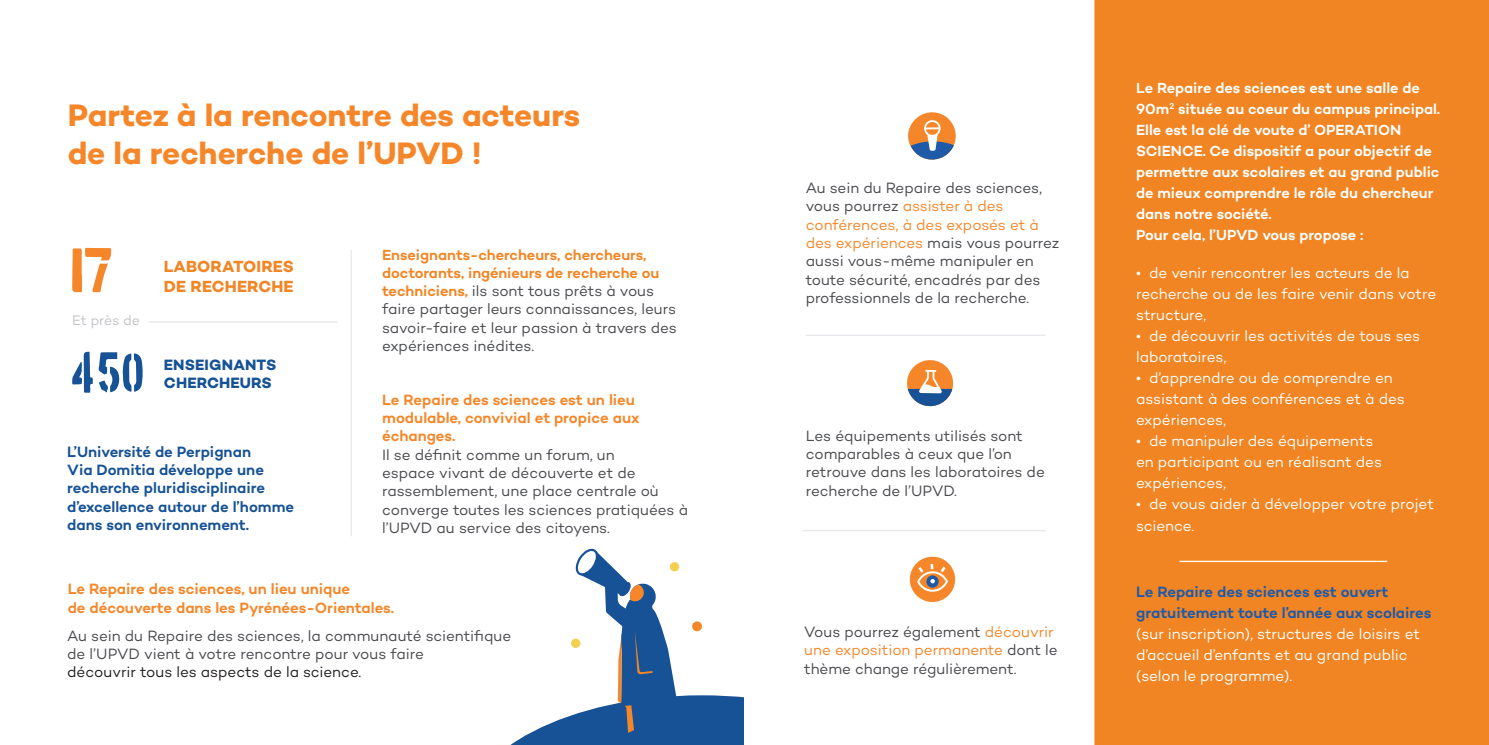
<style>
.page{position:relative;width:1489px;height:745px;background:#fff}
.page>*{position:absolute;margin:0;border:0;box-sizing:border-box;transform-origin:0 0}
.t1{font:700 31.5px "Campton";letter-spacing:-.005em;color:#f5872a}
.t2{font:700 16.45px "Campton";letter-spacing:.01em;color:#f28524}
.t3{font:15.22px/18.2px "Campton";letter-spacing:-.005em;color:#494a4e}
.t4{font:15.22px/21px "Campton";letter-spacing:-.005em;color:#fff}
.t5{font:600 15.22px/18.2px "Campton";letter-spacing:-.005em;color:#f5872a}
.t6{font:600 15.22px/18.2px "Campton";letter-spacing:-.005em;color:#165295}
.t7{font:15.22px "Campton";letter-spacing:-.005em;color:#231f20}
.t8{font:700 15.22px "Campton";letter-spacing:.01em;color:#165295}
.t9{font:600 14.88px/21px "Campton";color:#fff}
.t10{font:600 14.88px/17.8px "Campton";letter-spacing:-.005em;color:#f28524}
.t11{font:14px "Campton";letter-spacing:-.01em;color:#c4c2c7}
.s1{font-weight:600;font-size:14.88px;color:#f28524}
.s2{color:#f5872a}
.s3{font-weight:600;color:#1f5aa9}
</style>
<div class="page">
<hr style="left:350px;top:250px;width:2px;height:286px;background:#e9e8ed">
<hr style="left:149px;top:321px;width:188px;height:1px;background:#e9e8ed">
<hr style="left:805px;top:334px;width:240px;height:2px;background:#e9e8ed">
<hr style="left:803px;top:529px;width:242px;height:2px;background:#e9e8ed">
<div style="left:1094px;top:0;width:394px;height:744px;background:#f18523"></div>
<svg style="left:72px;top:248px;width:39px;height:44px"></svg>
<svg style="left:72px;top:351px;width:71px;height:41px"></svg>
<svg style="left:907px;top:360px;width:47px;height:47px"></svg>
<svg style="left:512px;top:548px;width:444px;height:196px"></svg>
<div style="left:692px;top:621px;width:10px;height:10px;background:#f5872a;border-radius:50%"></div>
<div style="left:571px;top:638px;width:9px;height:9px;background:#f5cf51;border-radius:50%"></div>
<svg style="left:669px;top:561px;width:10px;height:10px"></svg>
<svg style="left:908px;top:112px;width:48px;height:48px"></svg>
<hr style="left:1179px;top:560px;width:207px;height:1px;background:#fff">
<p class="t1" style="left:68px;top:95px;width:514px">Partez à la rencontre des acteurs</p>
<p class="t1" style="left:68px;top:133px;width:415px">de la recherche de l’UPVD !</p>
<p class="t11" style="left:72px;top:311px;width:69px">Et près de</p>
<p class="t2" style="left:164px;top:255px;width:131px">LABORATOIRES</p>
<p class="t2" style="left:164px;top:275px;width:131px">DE RECHERCHE</p>
<p class="t8" style="left:164px;top:354px;width:114px">ENSEIGNANTS</p>
<p class="t8" style="left:164px;top:373px;width:109px">CHERCHEURS</p>
<p class="t6" style="left:67px;top:442px;width:228px">L’Université de Perpignan<br>Via Domitia développe une recherche pluridisciplinaire d’excellence autour de l’homme dans son environnement.</p>
<p class="t10" style="left:382px;top:245px;width:279px">Enseignants-chercheurs, chercheurs, doctorants, ingénieurs de recherche ou</p>
<p class="t3" style="left:382px;top:281px;width:296px"><span class="s1">techniciens,</span> ils sont tous prêts à vous faire partager leurs connaissances, leurs savoir-faire et leur passion à travers des expériences inédites.</p>
<p class="t5" style="left:382px;top:390px;width:259px">Le Repaire des sciences est un lieu modulable, convivial et propice aux échanges.</p>
<p class="t3" style="left:382px;top:445px;width:307px">Il se définit comme un forum, un<br>espace vivant de découverte et de rassemblement, une place centrale où converge toutes les sciences pratiquées à l’UPVD au service des citoyens.</p>
<p class="t5" style="left:68px;top:579px;width:284px">Le Repaire des sciences, un lieu unique</p>
<p class="t5" style="left:68px;top:597px;width:328px">de découverte dans les Pyrénées-Orientales.</p>
<p class="t3" style="left:67px;top:626px;width:445px">Au sein du Repaire des sciences, la communauté scientifique</p>
<p class="t3" style="left:67px;top:644px;width:358px">de l’UPVD vient à votre rencontre pour vous faire</p>
<p class="t7" style="left:67px;top:662px;width:295px">découvrir tous les aspects de la science.</p>
<p class="t3" style="left:805px;top:178px;width:255px">Au sein du Repaire des sciences, vous pourrez <span class="s2">assister à des conférences, à des exposés et à des expériences</span> mais vous pourrez aussi vous-même manipuler en toute sécurité, encadrés par des professionnels de la recherche.</p>
<p class="t3" style="left:805px;top:426px;width:241px">Les équipements utilisés sont comparables à ceux que l’on retrouve dans les laboratoires de recherche de l’UPVD.</p>
<p class="t3" style="left:804px;top:622px;width:255px">Vous pourrez également <span class="s2">découvrir une exposition permanente</span> dont le thème change régulièrement.</p>
<p class="t9" style="left:1135px;top:77px;width:305px">Le Repaire des sciences est une salle de 90m<sup>2</sup> située au coeur du campus principal.<br>Elle est la clé de voute d’ OPERATION SCIENCE. Ce dispositif a pour objectif de permettre aux scolaires et au grand public de mieux comprendre le rôle du chercheur dans notre société.</p>
<p class="t9" style="left:1135px;top:224px;width:229px">Pour cela, l’UPVD vous propose :</p>
<p class="t4" style="left:1135px;top:262px;width:301px">• de venir rencontrer les acteurs de la recherche ou de les faire venir dans votre structure,</p>
<p class="t4" style="left:1135px;top:325px;width:285px">• de découvrir les activités de tous ses laboratoires,</p>
<p class="t4" style="left:1135px;top:367px;width:270px">• d’apprendre ou de comprendre en assistant à des conférences et à des expériences,</p>
<p class="t4" style="left:1135px;top:430px;width:247px">• de manipuler des équipements en participant ou en réalisant des expériences,</p>
<p class="t4" style="left:1135px;top:493px;width:299px">• de vous aider à développer votre projet science.</p>
<p class="t4" style="left:1135px;top:580px;width:297px"><span class="s3">Le Repaire des sciences est ouvert gratuitement toute l’année aux scolaires </span>(sur inscription), structures de loisirs et d’accueil d’enfants et au grand public (selon le programme).</p>
</div>
